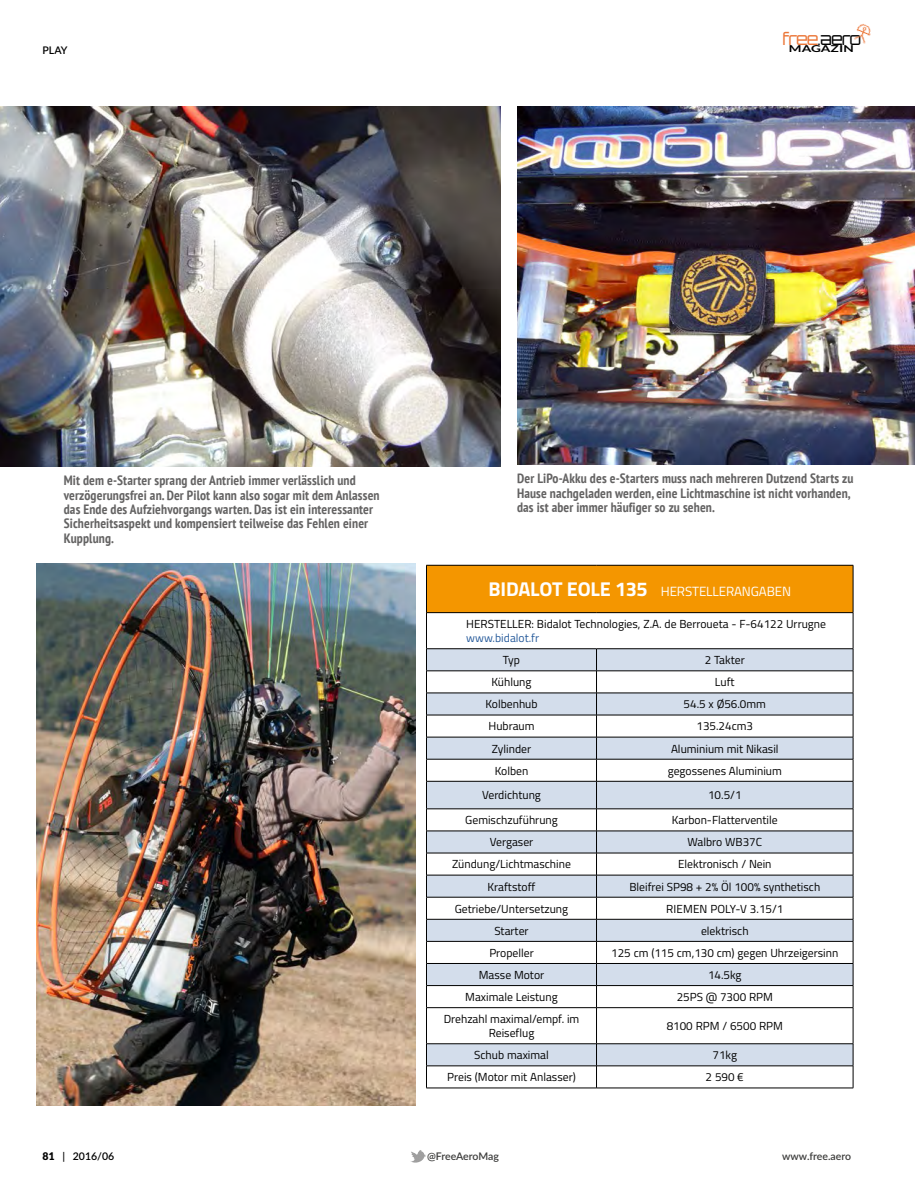
<style>
.page{position:relative;width:915px;height:1191px;background:#fff}
.page>*{position:absolute;margin:0;border:0;box-sizing:border-box;transform-origin:0 0}
.t1{font:300 17.1px "Orbitron";letter-spacing:-.065em;color:#000}
.t2{font:700 condensed 13.5px/14.4px "PT Sans";letter-spacing:.01em;color:#646363}
.t3{font:13.35px "Titillium";letter-spacing:-.01em;color:#fff}
.t4{font:11.7px/14px "Titillium";color:#000;text-align:center}
.t5{font:11.7px "Titillium";color:#275b9b}
.t6{font:600 10.5px "Lato";letter-spacing:-.005em;color:#3c3c3b}
.t7{font:600 10.5px "Lato";color:#000}
.t8{font:700 9.6px "Lato";color:#000;scale:1.43 1}
.s1{color:#eb7638}
.s2{font-weight:900}
.s3{font-weight:700;font-size:19.95px}
</style>
<div class="page">
<div style="left:426px;top:565px;width:426px;height:47px;background:#f49600"></div>
<hr style="left:426px;top:613px;width:1px;height:35px;background:#000">
<hr style="left:852px;top:613px;width:1px;height:35px;background:#000">
<hr style="left:426px;top:648px;width:170px;height:1px;background:#000">
<hr style="left:596px;top:648px;width:257px;height:1px;background:#000">
<hr style="left:426px;top:565px;width:170px;height:1px;background:#000">
<hr style="left:426px;top:565px;width:1px;height:47px;background:#000">
<hr style="left:596px;top:565px;width:257px;height:1px;background:#000">
<hr style="left:852px;top:565px;width:1px;height:47px;background:#000">
<hr style="left:426px;top:612px;width:170px;height:1px;background:#000">
<hr style="left:596px;top:612px;width:257px;height:1px;background:#000">
<svg style="left:426px;top:649px;width:427px;height:438px"></svg>
<hr style="left:426px;top:1087px;width:170px;height:1px;background:#000">
<hr style="left:596px;top:1087px;width:257px;height:1px;background:#000">
<img style="left:517px;top:107px;width:397px;height:358px">
<img style="left:36px;top:563px;width:379px;height:543px">
<img style="left:0;top:106px;width:500px;height:360px">
<img style="left:411px;top:1150px;width:15px;height:12px">
<img style="left:854px;top:24px;width:17px;height:20px">
<p class="t7" style="left:43px;top:44px;width:26px">PLAY</p>
<h1 class="t1" style="left:782px;top:27px;width:80px"><span class="s1">free</span>.aero</h1>
<p class="t8" style="left:788px;top:43px;width:47px">MAGAZIN</p>
<p class="t2" style="left:64px;top:474px;width:317px">Mit dem e-Starter sprang der Antrieb immer verlässlich und verzögerungsfrei an. Der Pilot kann also sogar mit dem Anlassen das Ende des Aufziehvorgangs warten. Das ist ein interessanter Sicherheitsaspekt und kompensiert teilweise das Fehlen einer Kupplung.</p>
<p class="t2" style="left:517px;top:472px;width:338px">Der LiPo-Akku des e-Starters muss nach mehreren Dutzend Starts zu<br>Hause nachgeladen werden, eine Lichtmaschine ist nicht vorhanden, das ist aber immer häufiger so zu sehen.</p>
<p class="t7" style="left:43px;top:1149px;width:73px"><span class="s2">81</span> | 2016/06</p>
<p class="t3" style="left:488px;top:582px;width:304px"><span class="s3">BIDALOT EOLE 135</span> HERSTELLERANGABEN</p>
<p class="t4" style="left:466px;top:616px;width:361px">HERSTELLER: Bidalot Technologies, Z.A. de Berroueta - F-64122 Urrugne</p>
<p class="t5" style="left:466px;top:629px;width:74px">www.bidalot.fr</p>
<p class="t4" style="left:502px;top:652px;width:19px">Typ</p>
<p class="t4" style="left:704px;top:652px;width:41px">2 Takter</p>
<p class="t4" style="left:491px;top:674px;width:42px">Kühlung</p>
<p class="t4" style="left:714px;top:674px;width:21px">Luft</p>
<p class="t4" style="left:485px;top:696px;width:54px">Kolbenhub</p>
<p class="t4" style="left:683px;top:696px;width:84px">54.5 x Ø56.0mm</p>
<p class="t4" style="left:488px;top:719px;width:48px">Hubraum</p>
<p class="t4" style="left:696px;top:719px;width:58px">135.24cm3</p>
<p class="t4" style="left:491px;top:741px;width:41px">Zylinder</p>
<p class="t4" style="left:670px;top:741px;width:109px">Aluminium mit Nikasil</p>
<p class="t4" style="left:494px;top:763px;width:35px">Kolben</p>
<p class="t4" style="left:667px;top:763px;width:116px">gegossenes Aluminium</p>
<p class="t4" style="left:482px;top:788px;width:60px">Verdichtung</p>
<p class="t4" style="left:707px;top:788px;width:35px">10.5/1</p>
<p class="t4" style="left:465px;top:812px;width:94px">Gemischzuführung</p>
<p class="t4" style="left:671px;top:812px;width:107px">Karbon-Flatterventile</p>
<p class="t4" style="left:489px;top:834px;width:45px">Vergaser</p>
<p class="t4" style="left:687px;top:834px;width:76px">Walbro WB37C</p>
<p class="t4" style="left:452px;top:856px;width:120px">Zündung/Lichtmaschine</p>
<p class="t4" style="left:677px;top:856px;width:95px">Elektronisch / Nein</p>
<p class="t4" style="left:487px;top:879px;width:49px">Kraftstoff</p>
<p class="t4" style="left:629px;top:879px;width:192px">Bleifrei SP98 + 2% Öl 100% synthetisch</p>
<p class="t4" style="left:454px;top:901px;width:115px">Getriebe/Untersetzung</p>
<p class="t4" style="left:666px;top:901px;width:119px">RIEMEN POLY-V 3.15/1</p>
<p class="t4" style="left:494px;top:923px;width:36px">Starter</p>
<p class="t4" style="left:700px;top:923px;width:49px">elektrisch</p>
<p class="t4" style="left:489px;top:945px;width:46px">Propeller</p>
<p class="t4" style="left:611px;top:945px;width:228px">125 cm (115 cm,130 cm) gegen Uhrzeigersinn</p>
<p class="t4" style="left:478px;top:967px;width:67px">Masse Motor</p>
<p class="t4" style="left:707px;top:967px;width:35px">14.5kg</p>
<p class="t4" style="left:465px;top:989px;width:94px">Maximale Leistung</p>
<p class="t4" style="left:676px;top:989px;width:98px">25PS @ 7300 RPM</p>
<p class="t4" style="left:443px;top:1011px;width:137px">Drehzahl maximal/empf. im<br>Reiseflug</p>
<p class="t4" style="left:666px;top:1018px;width:118px">8100 RPM / 6500 RPM</p>
<p class="t4" style="left:474px;top:1047px;width:76px">Schub maximal</p>
<p class="t4" style="left:712px;top:1047px;width:26px">71kg</p>
<p class="t4" style="left:447px;top:1069px;width:130px">Preis (Motor mit Anlasser)</p>
<p class="t4" style="left:705px;top:1069px;width:40px">2 590 €</p>
<p class="t6" style="left:427px;top:1149px;width:73px">@FreeAeroMag</p>
<p class="t6" style="left:782px;top:1149px;width:70px">www.free.aero</p>
</div>
